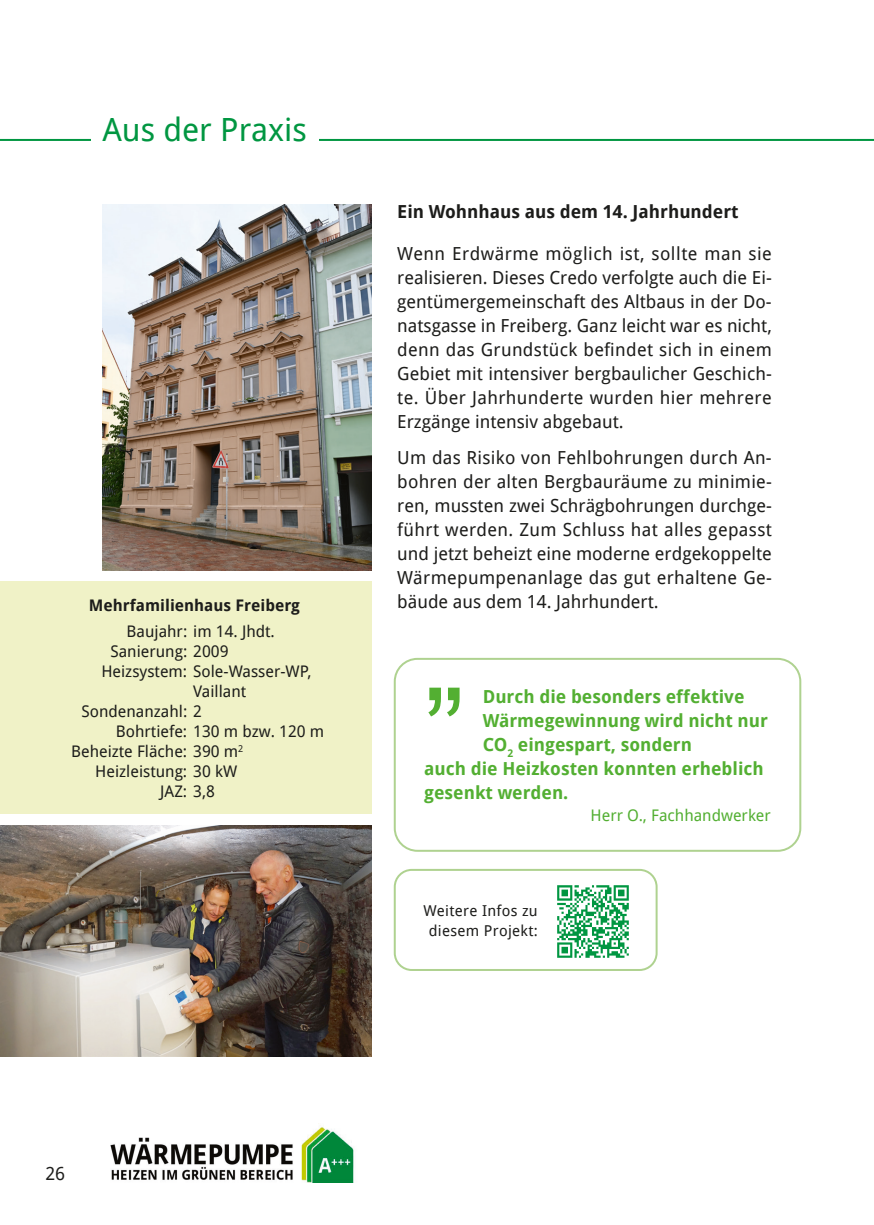
<style>
.page{position:relative;width:874px;height:1225px;background:#fff}
.page>*{position:absolute;margin:0;border:0;box-sizing:border-box;transform-origin:0 0}
.t1{font:122.8px "Arial";color:#53af32}
.t2{font:32px "Droid Sans";color:#009641}
.t3{font:18px/24px "Droid Sans";color:#1d1d1b;text-align:justify}
.t4{font:700 18px "Droid Sans";color:#53af32}
.t5{font:700 18px "Droid Sans";color:#1d1d1b}
.t6{font:16px "Droid Sans";color:#1d1d1b}
.t7{font:700 16px "Droid Sans";color:#1d1d1b}
.t8{font:16px "Droid Sans";color:#53af32}
.t9{font:15px/20px "Droid Sans";letter-spacing:.02em;color:#1d1d1b;text-align:center}
</style>
<div class="page">
<img style="left:110px;top:1123px;width:244px;height:60px">
<svg style="left:856px;top:139px;width:17px;height:2px"></svg>
<hr style="left:0;top:139px;width:856px;height:2px;background:#009641">
<div style="left:91px;top:116px;width:227px;height:32px;background:#fff"></div>
<div style="left:393px;top:869px;width:264px;height:102px;border:2px solid #afd290;border-radius:17px"></div>
<img style="left:557px;top:885px;width:72px;height:73px">
<img style="left:0;top:825px;width:371px;height:231px">
<div style="left:0;top:582px;width:371px;height:232px;background:#f0f2c7"></div>
<img style="left:102px;top:204px;width:269px;height:366px">
<div style="left:393px;top:658px;width:407px;height:194px;border:2px solid #afd290;border-radius:23px"></div>
<h2 class="t2" style="left:102px;top:107px;width:206px">Aus der Praxis</h2>
<p class="t5" style="left:397px;top:199px;width:343px">Ein Wohnhaus aus dem 14. Jahrhundert</p>
<p class="t3" style="left:397px;top:241px;width:376px">Wenn Erdwärme möglich ist, sollte man sie realisieren. Dieses Credo verfolgte auch die Ei&shy;gentümergemeinschaft des Altbaus in der Do&shy;natsgasse in Freiberg. Ganz leicht war es nicht, denn das Grundstück befindet sich in einem Gebiet mit intensiver bergbaulicher Geschich&shy;te. Über Jahrhunderte wurden hier mehrere Erzgänge intensiv abgebaut.</p>
<p class="t3" style="left:397px;top:445px;width:376px">Um das Risiko von Fehlbohrungen durch An&shy;bohren der alten Bergbauräume zu minimie&shy;ren, mussten zwei Schrägbohrungen durchge&shy;führt werden. Zum Schluss hat alles gepasst und jetzt beheizt eine moderne erdgekoppelte Wärmepumpenanlage das gut erhaltene Ge-</p>
<p class="t7" style="left:89px;top:594px;width:212px">Mehrfamilienhaus Freiberg</p>
<p class="t3" style="left:397px;top:589px;width:263px">bäude aus dem 14. Jahrhundert.</p>
<p class="t6" style="left:127px;top:620px;width:150px">Baujahr: im 14. Jhdt.</p>
<p class="t6" style="left:110px;top:640px;width:119px">Sanierung: 2009</p>
<p class="t6" style="left:101px;top:660px;width:211px">Heizsystem: Sole-Wasser-WP,</p>
<p class="t6" style="left:193px;top:680px;width:54px">Vaillant</p>
<p class="t6" style="left:81px;top:700px;width:122px">Sondenanzahl: 2</p>
<p class="t6" style="left:116px;top:720px;width:210px">Bohrtiefe: 130 m bzw. 120 m</p>
<p class="t6" style="left:71px;top:740px;width:174px">Beheizte Fläche: 390 m<sup>2</sup></p>
<p class="t6" style="left:95px;top:760px;width:143px">Heizleistung: 30 kW</p>
<p class="t6" style="left:160px;top:780px;width:56px">JAZ: 3,8</p>
<h1 class="t1" style="left:424px;top:649px;width:42px">”</h1>
<p class="t4" style="left:482px;top:683px;width:263px">Durch die besonders effektive</p>
<p class="t4" style="left:482px;top:707px;width:287px">Wärmegewinnung wird nicht nur</p>
<p class="t4" style="left:482px;top:731px;width:211px">CO<sub>2</sub> eingespart, sondern</p>
<p class="t4" style="left:424px;top:755px;width:341px">auch die Heizkosten konnten erheblich</p>
<p class="t4" style="left:424px;top:779px;width:146px">gesenkt werden.</p>
<p class="t8" style="left:590px;top:804px;width:182px">Herr O., Fachhandwerker</p>
<p class="t9" style="left:423px;top:900px;width:116px">Weitere Infos zu diesem Projekt:</p>
<p class="t3" style="left:45px;top:1160px;width:21px">26</p>
</div>
